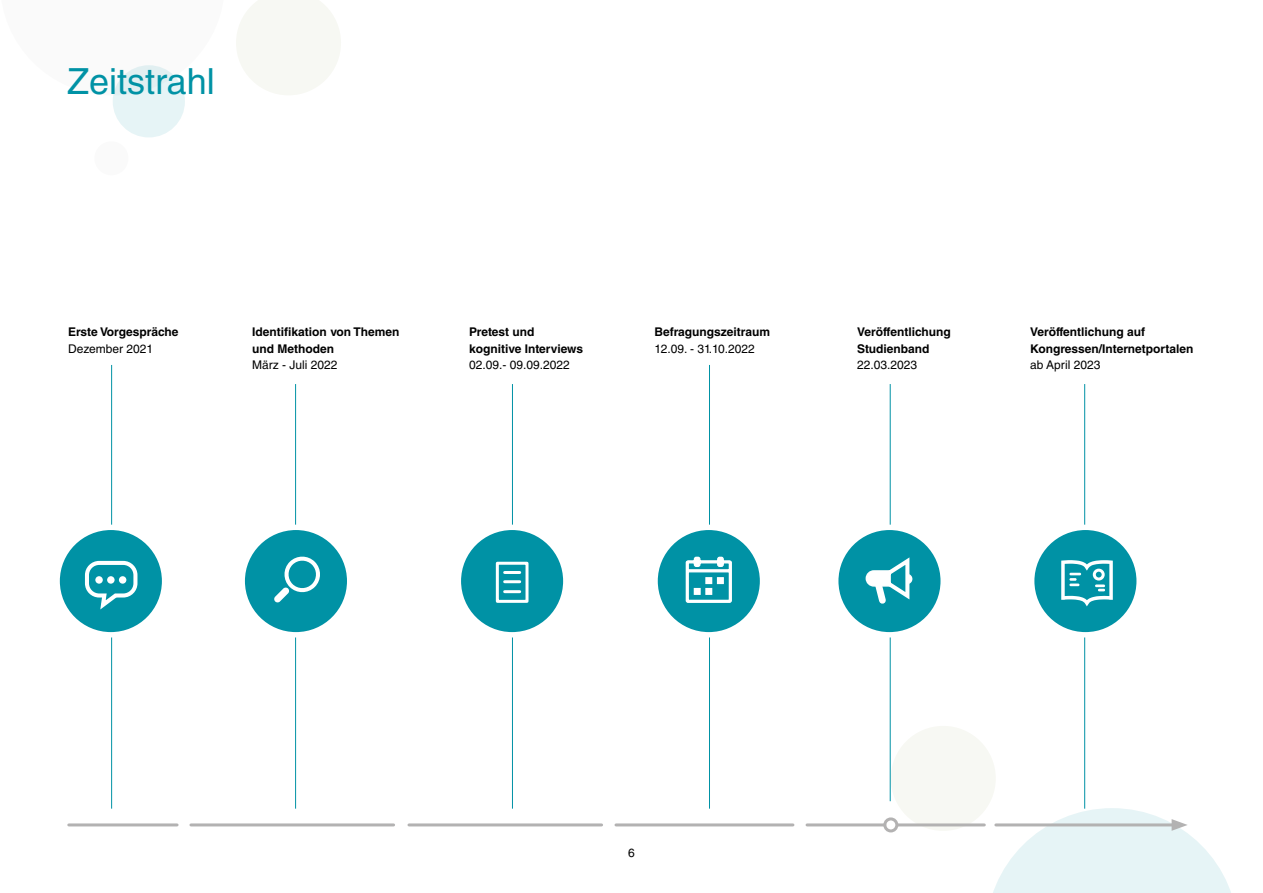
<style>
.page{position:relative;width:1263px;height:893px;background:#fff}
.page>*{position:absolute;margin:0;border:0;box-sizing:border-box;transform-origin:0 0}
.t1{font:36px "Helvetica LT Std";color:#0092a5}
.t2{font:700 12px/16.5px "Helvetica LT Std";color:#000}
.t3{font:12px "Helvetica LT Std";color:#000}
</style>
<div class="page">
<svg style="left:236px;top:0;width:105px;height:95px"></svg>
<div style="left:113px;top:65px;width:72px;height:72px;background:#e6f4f6;border-radius:50%"></div>
<div style="left:94px;top:141px;width:34px;height:34px;background:#fafafa;border-radius:50%"></div>
<div style="left:891px;top:726px;width:105px;height:105px;background:#f7f8f3;border-radius:50%"></div>
<hr style="left:111px;top:365px;width:1px;height:444px;background:#0092a5">
<hr style="left:295px;top:384px;width:1px;height:425px;background:#0092a5">
<hr style="left:512px;top:384px;width:1px;height:425px;background:#0092a5">
<hr style="left:709px;top:365px;width:1px;height:444px;background:#0092a5">
<hr style="left:1084px;top:384px;width:1px;height:425px;background:#0092a5">
<hr style="left:890px;top:384px;width:1px;height:417px;background:#0092a5">
<hr style="left:69px;top:823px;width:108px;height:3px;background:#b3b2b2">
<hr style="left:191px;top:823px;width:203px;height:3px;background:#b3b2b2">
<hr style="left:409px;top:823px;width:193px;height:3px;background:#b3b2b2">
<hr style="left:616px;top:823px;width:177px;height:3px;background:#b3b2b2">
<hr style="left:898px;top:823px;width:86px;height:3px;background:#b3b2b2">
<svg style="left:993px;top:808px;width:238px;height:85px"></svg>
<hr style="left:807px;top:823px;width:78px;height:3px;background:#b3b2b2">
<div style="left:883px;top:817px;width:15px;height:15px;border:3px solid #b3b2b2;border-radius:50%"></div>
<div style="left:57px;top:527px;width:108px;height:108px;background:#0092a5;border-radius:50%"></div>
<div style="left:54px;top:525px;width:113px;height:112px;border:5px solid #fff;border-radius:50%"></div>
<svg style="left:84px;top:560px;width:54px;height:50px"></svg>
<div style="left:95px;top:576px;width:8px;height:8px;background:#fff;border-radius:50%"></div>
<div style="left:107px;top:576px;width:8px;height:8px;background:#fff;border-radius:50%"></div>
<div style="left:119px;top:576px;width:7px;height:8px;background:#fff;border-radius:50%"></div>
<div style="left:242px;top:527px;width:108px;height:108px;background:#0092a5;border-radius:50%"></div>
<div style="left:240px;top:525px;width:112px;height:112px;border:5px solid #fff;border-radius:50%"></div>
<svg style="left:274px;top:556px;width:46px;height:47px"></svg>
<div style="left:655px;top:527px;width:107px;height:108px;background:#0092a5;border-radius:50%"></div>
<div style="left:652px;top:525px;width:113px;height:112px;border:5px solid #fff;border-radius:50%"></div>
<svg style="left:685px;top:556px;width:47px;height:47px"></svg>
<div style="left:705px;top:577px;width:7px;height:7px;background:#fff;border:1px solid #fff"></div>
<div style="left:717px;top:577px;width:7px;height:7px;background:#fff;border:1px solid #fff"></div>
<div style="left:694px;top:588px;width:7px;height:7px;background:#fff;border:1px solid #fff"></div>
<div style="left:705px;top:588px;width:7px;height:7px;background:#fff;border:1px solid #fff"></div>
<div style="left:836px;top:527px;width:107px;height:108px;background:#0092a5;border-radius:50%"></div>
<div style="left:833px;top:525px;width:113px;height:112px;border:5px solid #fff;border-radius:50%"></div>
<div style="left:866px;top:571px;width:31px;height:15px;background:#fff;border-radius:8px"></div>
<div style="left:865px;top:570px;width:33px;height:17px;border:1px solid #fff;border-radius:8px"></div>
<svg style="left:870px;top:557px;width:43px;height:47px"></svg>
<div style="left:458px;top:527px;width:108px;height:108px;background:#0092a5;border-radius:50%"></div>
<div style="left:456px;top:525px;width:112px;height:112px;border:5px solid #fff;border-radius:50%"></div>
<div style="left:496px;top:562px;width:32px;height:41px;border:3px solid #fff"></div>
<hr style="left:505px;top:571px;width:15px;height:3px;background:#fff">
<hr style="left:505px;top:580px;width:15px;height:3px;background:#fff">
<hr style="left:505px;top:590px;width:15px;height:3px;background:#fff">
<div style="left:1032px;top:527px;width:107px;height:108px;background:#0092a5;border-radius:50%"></div>
<div style="left:1029px;top:525px;width:113px;height:112px;border:5px solid #fff;border-radius:50%"></div>
<svg style="left:1061px;top:560px;width:52px;height:46px"></svg>
<div style="left:1093px;top:569px;width:12px;height:11px;border:3px solid #fff;border-radius:50%"></div>
<h1 class="t1" style="left:67px;top:60px;width:149px">Zeitstrahl</h1>
<p class="t2" style="left:68px;top:324px;width:112px">Erste Vorgespräche</p>
<p class="t3" style="left:68px;top:342px;width:87px">Dezember 2021</p>
<p class="t2" style="left:252px;top:324px;width:149px">Identifikation von Themen und Methoden</p>
<p class="t3" style="left:252px;top:358px;width:87px">März - Juli 2022</p>
<p class="t2" style="left:469px;top:324px;width:116px">Pretest und kognitive Interviews</p>
<p class="t3" style="left:469px;top:358px;width:102px">02.09.- 09.09.2022</p>
<p class="t2" style="left:654px;top:324px;width:117px">Befragungszeitraum</p>
<p class="t3" style="left:654px;top:342px;width:102px">12.09. - 31.10.2022</p>
<p class="t2" style="left:857px;top:324px;width:95px">Veröffentlichung<br>Studienband</p>
<p class="t3" style="left:857px;top:358px;width:62px">22.03.2023</p>
<p class="t2" style="left:1030px;top:324px;width:165px">Veröffentlichung auf<br>Kongressen/Internetportalen</p>
<p class="t3" style="left:1030px;top:358px;width:72px">ab April 2023</p>
<p class="t3" style="left:628px;top:846px;width:8px">6</p>
</div>
